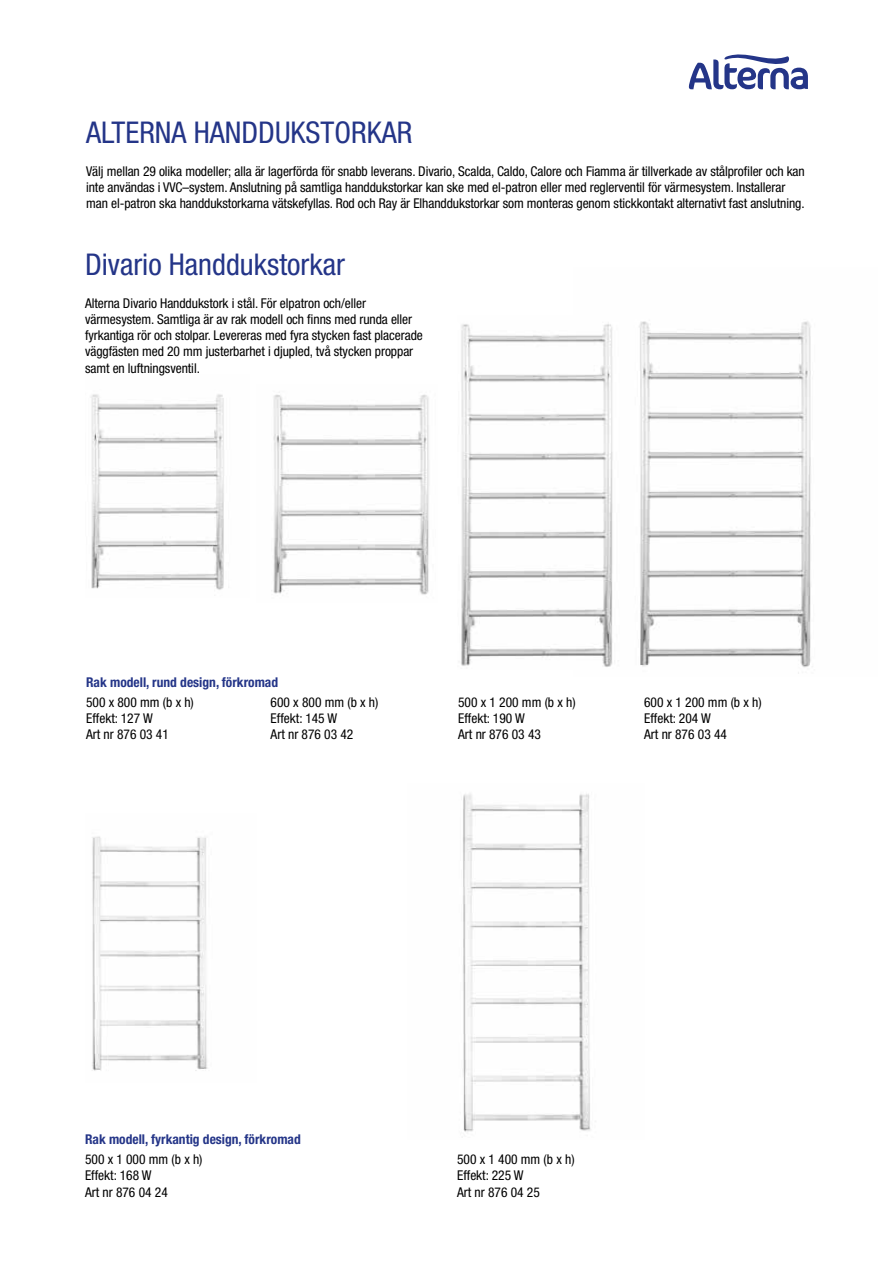
<style>
.page{position:relative;width:893px;height:1263px;background:#fff}
.page>*{position:absolute;margin:0;border:0;box-sizing:border-box;transform-origin:0 0}
.t1{font:condensed 30px "Helvetica Neue";color:#243588}
.t2{font:condensed 13.5px/16.2px "Helvetica Neue";letter-spacing:-.005em;color:#000}
.t3{font:700 condensed 13.5px "Helvetica Neue";color:#243588}
</style>
<div class="page">
<svg style="left:689px;top:54px;width:119px;height:35px"></svg>
<img style="left:92px;top:836px;width:116px;height:235px">
<img style="left:463px;top:793px;width:128px;height:339px">
<img style="left:639px;top:321px;width:172px;height:353px">
<img style="left:461px;top:323px;width:152px;height:344px">
<img style="left:91px;top:394px;width:133px;height:196px">
<img style="left:273px;top:394px;width:156px;height:201px">
<h1 class="t1" style="left:86px;top:115px;width:328px">ALTERNA HANDDUKSTORKAR</h1>
<p class="t2" style="left:86px;top:163px;width:720px">Välj mellan 29 olika modeller; alla är lagerförda för snabb leverans. Divario, Scalda, Caldo, Calore och Fiamma är tillverkade av stålprofiler och kan inte användas i VVC–system. Anslutning på samtliga handdukstorkar kan ske med el-patron eller med reglerventil för värmesystem. Installerar man el-patron ska handdukstorkarna vätskefyllas. Rod och Ray är Elhanddukstorkar som monteras genom stickkontakt alternativt fast anslutning.</p>
<h1 class="t1" style="left:85px;top:247px;width:261px">Divario Handdukstorkar</h1>
<p class="t2" style="left:85px;top:295px;width:339px">Alterna Divario Handdukstork i stål. För elpatron och/eller värmesystem. Samtliga är av rak modell och finns med runda eller fyrkantiga rör och stolpar. Levereras med fyra stycken fast placerade väggfästen med 20 mm justerbarhet i djupled, två stycken proppar samt en luftningsventil.</p>
<p class="t3" style="left:86px;top:674px;width:194px">Rak modell, rund design, förkromad</p>
<p class="t2" style="left:86px;top:694px;width:109px">500 x 800 mm (b x h)</p>
<p class="t2" style="left:271px;top:694px;width:109px">600 x 800 mm (b x h)</p>
<p class="t2" style="left:458px;top:694px;width:119px">500 x 1 200 mm (b x h)</p>
<p class="t2" style="left:644px;top:694px;width:119px">600 x 1 200 mm (b x h)</p>
<p class="t2" style="left:86px;top:710px;width:68px">Effekt: 127 W</p>
<p class="t2" style="left:271px;top:710px;width:68px">Effekt: 145 W</p>
<p class="t2" style="left:458px;top:710px;width:68px">Effekt: 190 W</p>
<p class="t2" style="left:644px;top:710px;width:68px">Effekt: 204 W</p>
<p class="t2" style="left:86px;top:726px;width:84px">Art nr 876 03 41</p>
<p class="t2" style="left:271px;top:726px;width:84px">Art nr 876 03 42</p>
<p class="t2" style="left:458px;top:726px;width:84px">Art nr 876 03 43</p>
<p class="t2" style="left:644px;top:726px;width:84px">Art nr 876 03 44</p>
<p class="t3" style="left:85px;top:1131px;width:217px">Rak modell, fyrkantig design, förkromad</p>
<p class="t2" style="left:85px;top:1151px;width:119px">500 x 1 000 mm (b x h)</p>
<p class="t2" style="left:457px;top:1151px;width:119px">500 x 1 400 mm (b x h)</p>
<p class="t2" style="left:85px;top:1167px;width:68px">Effekt: 168 W</p>
<p class="t2" style="left:457px;top:1167px;width:68px">Effekt: 225 W</p>
<p class="t2" style="left:85px;top:1183px;width:84px">Art nr 876 04 24</p>
<p class="t2" style="left:457px;top:1183px;width:84px">Art nr 876 04 25</p>
</div>
